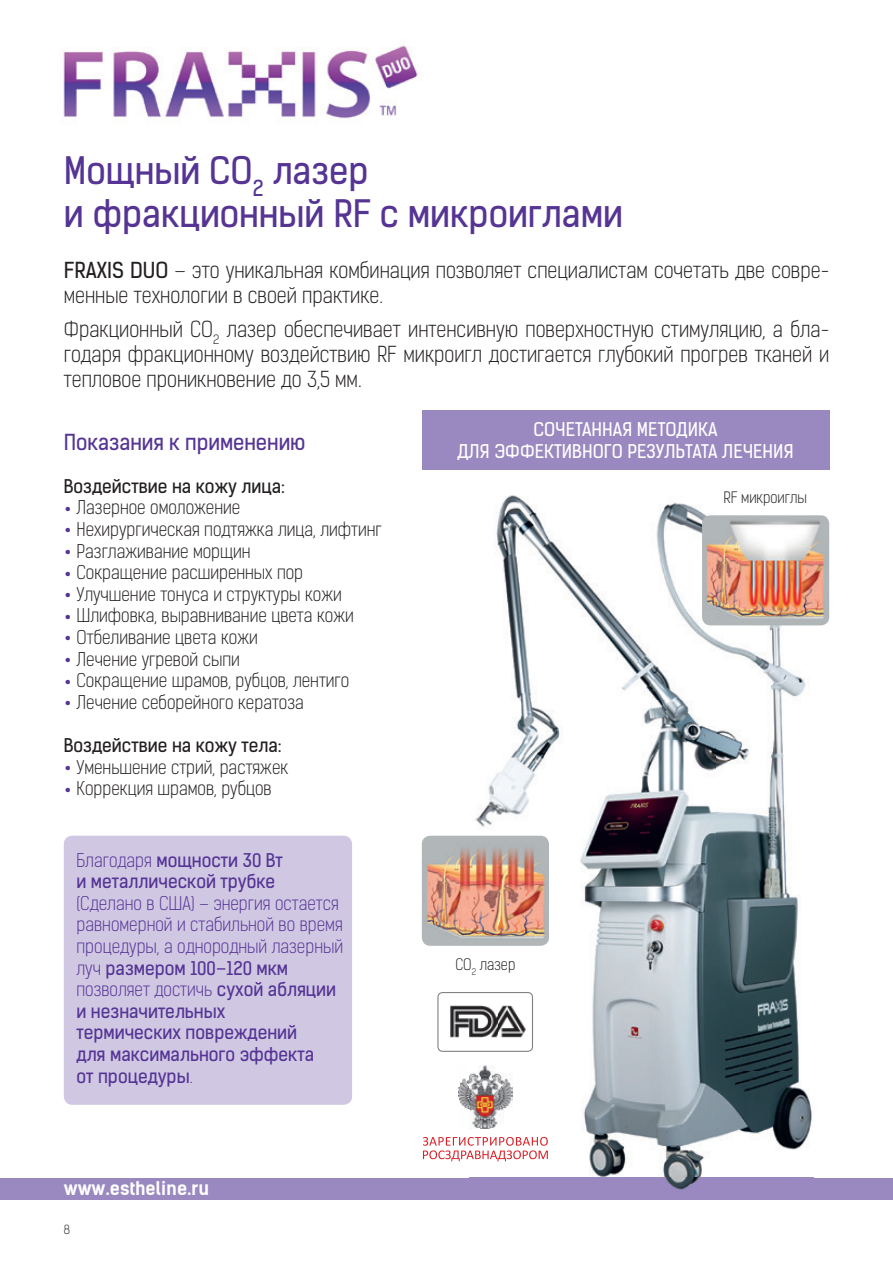
<style>
.page{position:relative;width:893px;height:1263px;background:#fff}
.page>*{position:absolute;margin:0;border:0;box-sizing:border-box;transform-origin:0 0}
.t1{font:36px/43.2px "Kelson Sans Regular RU";color:#553494}
.t2{font:21px/25.2px "Kelson Sans Light RU";color:#231f20}
.t3{font:21px "Kelson Sans Regular RU";color:#553494}
.t4{font:18px "Kelson Sans Light RU";color:#231f20}
.t5{font:18px/21.6px "Kelson Sans Regular RU";color:#553494}
.t6{font:18px/21.6px "Kelson Sans Light RU";color:#553494}
.t7{font:18px/21.6px "Kelson Sans Regular RU";color:#fff;text-align:center}
.t8{font:18px "Kelson Sans Regular RU";color:#231f20}
.t9{font:18px "Kelson Sans Bold RU";color:#fff}
.t10{font:15px "Kelson Sans Light RU";color:#231f20}
.t11{font:12px "Kelson Sans Light RU";color:#231f20}
.s1{font-family:"Kelson Sans Regular RU"}
.s2{font-family:"Kelson Sans Bold RU";font-size:21px;color:#553494}
.s3{font-family:"Kelson Sans Light RU"}
</style>
<div class="page">
<div style="left:0;top:1178px;width:893px;height:21px;background:#9a88c0"></div>
<img style="left:469px;top:495px;width:344px;height:695px">
<div style="left:422px;top:410px;width:407px;height:60px;background:#9a88c0"></div>
<img style="left:63px;top:45px;width:355px;height:74px">
<img style="left:422px;top:836px;width:127px;height:110px">
<img style="left:702px;top:515px;width:127px;height:110px">
<div style="left:64px;top:836px;width:288px;height:269px;background:#d0c8e3;border-radius:9px"></div>
<svg style="left:437px;top:992px;width:96px;height:60px"></svg>
<img style="left:448px;top:1005px;width:79px;height:34px">
<svg style="left:423px;top:1137px;width:125px;height:24px"></svg>
<img style="left:459px;top:1065px;width:53px;height:63px">
<h1 class="t1" style="left:64px;top:149px;width:561px">Мощный CО<sub>2</sub> лазер<br>и фракционный RF с микроиглами</h1>
<p class="t2" style="left:64px;top:258px;width:767px"><span class="s1">FRAXIS DUO</span> – это уникальная комбинация позволяет специалистам сочетать две совре&shy;менные технологии в своей практике.</p>
<p class="t2" style="left:64px;top:316px;width:767px;text-align:justify">Фракционный CO<sub>2</sub> лазер обеспечивает интенсивную поверхностную стимуляцию, а бла&shy;годаря фракционному воздействию RF микроигл достигается глубокий прогрев тканей и тепловое проникновение до 3,5 мм.</p>
<p class="t3" style="left:64px;top:429px;width:243px">Показания к применению</p>
<p class="t8" style="left:64px;top:475px;width:223px">Воздействие на кожу лица:</p>
<p class="t4" style="left:64px;top:497px;width:178px"><span class="s2">•</span> Лазерное омоложение</p>
<p class="t4" style="left:64px;top:518px;width:319px"><span class="s2">•</span> Нехирургическая подтяжка лица, лифтинг</p>
<p class="t4" style="left:64px;top:540px;width:188px"><span class="s2">•</span> Разглаживание морщин</p>
<p class="t4" style="left:64px;top:562px;width:241px"><span class="s2">•</span> Сокращение расширенных пор</p>
<p class="t4" style="left:64px;top:583px;width:280px"><span class="s2">•</span> Улучшение тонуса и структуры кожи</p>
<p class="t4" style="left:64px;top:605px;width:292px"><span class="s2">•</span> Шлифовка, выравнивание цвета кожи</p>
<p class="t4" style="left:64px;top:626px;width:195px"><span class="s2">•</span> Отбеливание цвета кожи</p>
<p class="t4" style="left:64px;top:648px;width:177px"><span class="s2">•</span> Лечение угревой сыпи</p>
<p class="t4" style="left:64px;top:670px;width:287px"><span class="s2">•</span> Сокращение шрамов, рубцов, лентиго</p>
<p class="t4" style="left:64px;top:691px;width:242px"><span class="s2">•</span> Лечение себорейного кератоза</p>
<p class="t8" style="left:64px;top:734px;width:219px">Воздействие на кожу тела:</p>
<p class="t4" style="left:64px;top:756px;width:226px"><span class="s2">•</span> Уменьшение стрий, растяжек</p>
<p class="t4" style="left:64px;top:778px;width:209px"><span class="s2">•</span> Коррекция шрамов, рубцов</p>
<p class="t5" style="left:77px;top:849px;width:208px"><span class="s3">Благодаря</span> мощности 30 Вт и металлической трубке</p>
<p class="t6" style="left:77px;top:892px;width:268px">(Сделано в США) – энергия остается равномерной и стабильной во время процедуры, а однородный лазерный</p>
<p class="t5" style="left:77px;top:957px;width:213px"><span class="s3">луч</span> размером 100–120 мкм</p>
<p class="t6" style="left:77px;top:979px;width:261px">позволяет достичь <span class="s1">сухой абляции</span></p>
<p class="t5" style="left:77px;top:1000px;width:239px">и незначительных термических повреждений для максимального эффекта от процедуры<span class="s3">.</span></p>
<p class="t9" style="left:64px;top:1177px;width:147px">www.estheline.ru</p>
<p class="t11" style="left:64px;top:1222px;width:8px">8</p>
<p class="t7" style="left:457px;top:419px;width:338px">СОЧЕТАННАЯ МЕТОДИКА<br>ДЛЯ ЭФФЕКТИВНОГО РЕЗУЛЬТАТА ЛЕЧЕНИЯ</p>
<p class="t10" style="left:455px;top:955px;width:62px">CO<sub>2</sub> лазер</p>
<p class="t10" style="left:724px;top:489px;width:85px">RF микроиглы</p>
</div>
